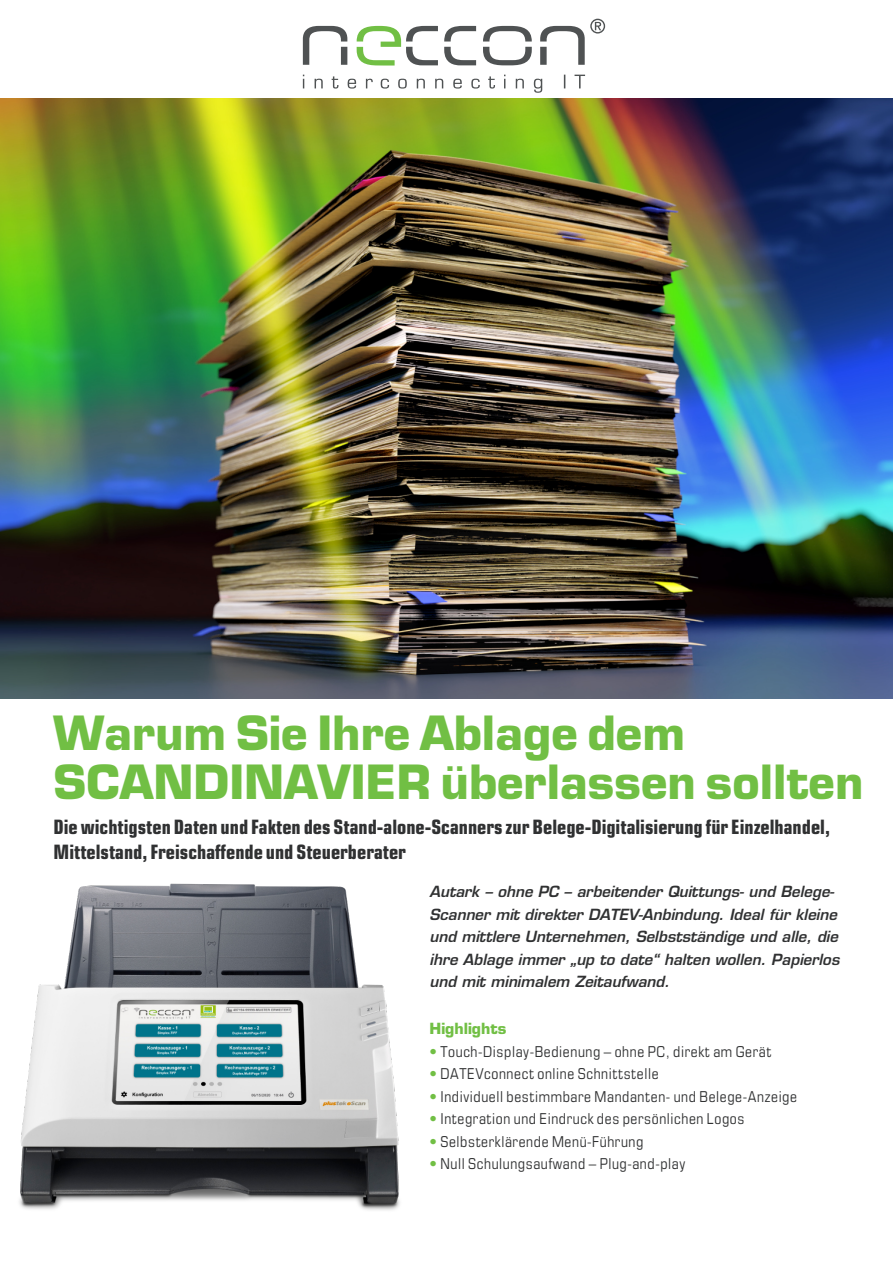
<style>
.page{position:relative;width:893px;height:1263px;background:#fff}
.page>*{position:absolute;margin:0;border:0;box-sizing:border-box;transform-origin:0 0}
.t1{font:700 46.05px/48.6px "Eurostile LT";color:#71bf44}
.t2{font:700 condensed 19.8px/24.3px "Eurostile LT";color:#303132}
.t3{font:condensed 15px "Eurostile LT";letter-spacing:.04em;color:#303132}
.t4{font:italic 600 15px/22.5px "Eurostile LT";color:#303132}
.t5{font:700 15px "Eurostile LT";color:#71bf44}
.s1{color:#71bf44}
</style>
<div class="page">
<img style="left:0;top:99px;width:893px;height:600px">
<svg style="left:303px;top:19px;width:302px;height:74px"></svg>
<img style="left:19px;top:883px;width:381px;height:327px">
<h1 class="t1" style="left:54px;top:714px;width:811px">Warum Sie Ihre Ablage dem<br>SCANDINAVIER überlassen sollten</h1>
<h2 class="t2" style="left:54px;top:817px;width:778px">Die wichtigsten Daten und Fakten des Stand-alone-Scanners zur Belege-Digitalisierung für Einzelhandel,<br>Mittelstand, Freischaffende und Steuerberater</h2>
<p class="t4" style="left:429px;top:882px;width:411px">Autark – ohne PC – arbeitender Quittungs- und Belege-Scanner mit direkter DATEV-Anbindung. Ideal für kleine und mittlere Unternehmen, Selbstständige und alle, die ihre Ablage immer „up to date“ halten wollen. Papierlos und mit minimalem Zeitaufwand.</p>
<p class="t5" style="left:429px;top:1023px;width:78px">Highlights</p>
<p class="t3" style="left:429px;top:1046px;width:343px"><span class="s1">•</span> Touch-Display-Bedienung – ohne PC, direkt am Gerät</p>
<p class="t3" style="left:429px;top:1068px;width:231px"><span class="s1">•</span> DATEVconnect online Schnittstelle</p>
<p class="t3" style="left:429px;top:1091px;width:369px"><span class="s1">•</span> Individuell bestimmbare Mandanten- und Belege-Anzeige</p>
<p class="t3" style="left:429px;top:1113px;width:316px"><span class="s1">•</span> Integration und Eindruck des persönlichen Logos</p>
<p class="t3" style="left:429px;top:1136px;width:215px"><span class="s1">•</span> Selbsterklärende Menü-Führung</p>
<p class="t3" style="left:429px;top:1158px;width:257px"><span class="s1">•</span> Null Schulungsaufwand – Plug-and-play</p>
</div>
